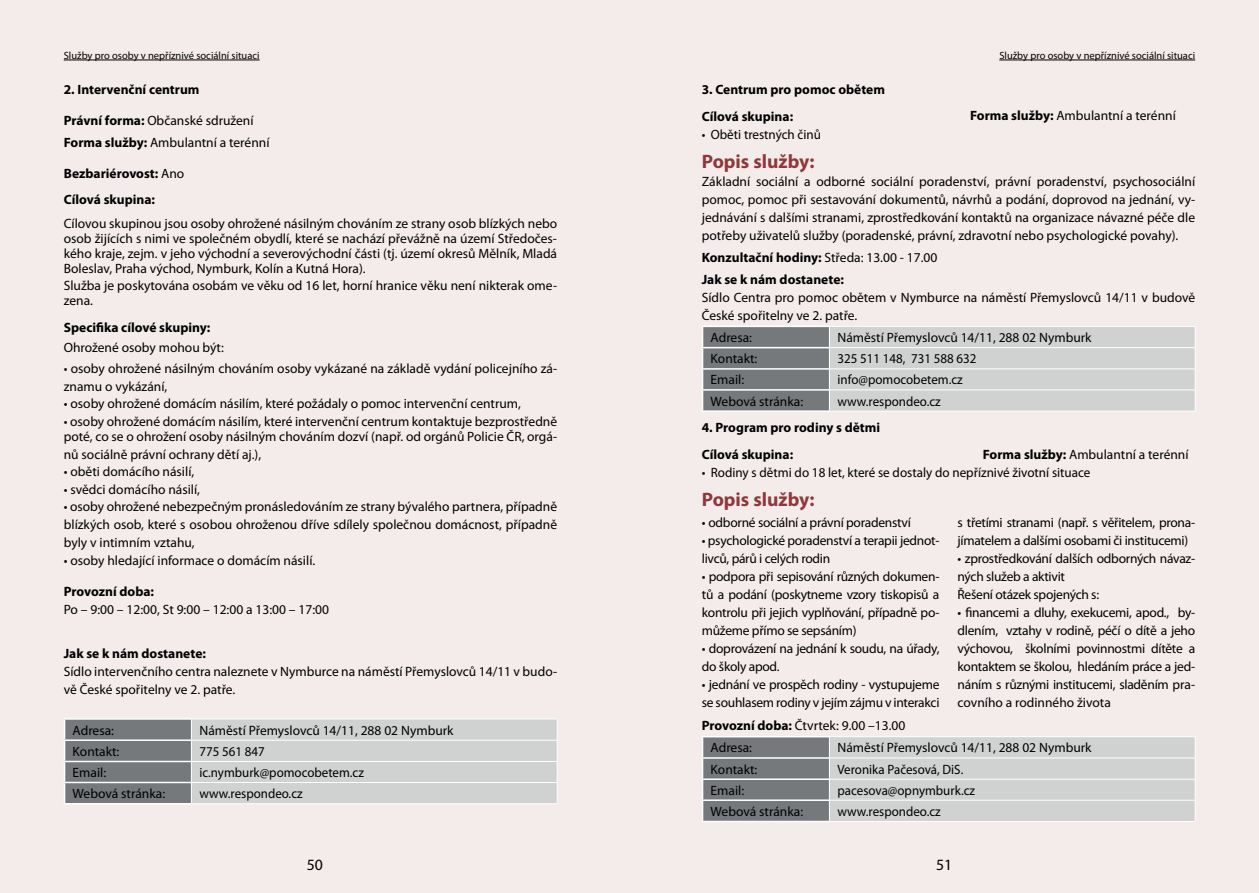
<style>
.page{position:relative;width:1259px;height:893px;background:#f4ebeb}
.page>*{position:absolute;margin:0;border:0;box-sizing:border-box;transform-origin:0 0}
.t1{font:700 19.5px "Myriad Pro";color:#8f383a}
.t2{font:15.75px "Myriad Pro";color:#000}
.t3{font:13.5px/18px "Myriad Pro";color:#000}
.t4{font:13.5px/18px "Myriad Pro";letter-spacing:-.02em;color:#000}
.t5{font:700 13.5px/26.5px "Myriad Pro";color:#000}
.t6{font:13.5px "Myriad Pro";color:#000;scale:.96 1}
.t7{font:10.5px "Myriad Pro";color:#000}
.s1{font-weight:700}
.s2{font-weight:400}
</style>
<div class="page">
<hr style="left:64px;top:60px;width:196px;height:1px;background:#000">
<hr style="left:64px;top:718px;width:127px;height:2px;background:#fff">
<svg style="left:64px;top:719px;width:494px;height:85px;background:#bdbfbf"></svg>
<hr style="left:64px;top:803px;width:127px;height:1px;background:#fff">
<hr style="left:999px;top:60px;width:196px;height:1px;background:#000">
<hr style="left:829px;top:411px;width:366px;height:1px;background:#fff">
<svg style="left:702px;top:326px;width:493px;height:85px;background:#bdbfbf"></svg>
<hr style="left:702px;top:410px;width:127px;height:2px;background:#fff">
<hr style="left:829px;top:736px;width:366px;height:1px;background:#fff">
<hr style="left:829px;top:821px;width:366px;height:1px;background:#fff">
<hr style="left:702px;top:736px;width:127px;height:1px;background:#fff">
<svg style="left:702px;top:737px;width:493px;height:84px;background:#bcbebe"></svg>
<hr style="left:702px;top:821px;width:127px;height:1px;background:#fff">
<p class="t7" style="left:64px;top:49px;width:197px">Služby pro osoby v nepříznivé sociální situaci</p>
<p class="t5" style="left:64px;top:76px;width:137px">2. Intervenční centrum</p>
<p class="t3" style="left:64px;top:111px;width:191px"><span class="s1">Právní forma:</span> Občanské sdružení</p>
<p class="t3" style="left:64px;top:134px;width:207px"><span class="s1">Forma služby:</span> Ambulantní a terénní</p>
<p class="t5" style="left:64px;top:160px;width:122px">Bezbariérovost: <span class="s2">Ano</span></p>
<p class="t5" style="left:64px;top:186px;width:93px">Cílová skupina:</p>
<p class="t3" style="left:64px;top:216px;width:495px;line-height:15px;text-align:justify">Cílovou skupinou jsou osoby ohrožené násilným chováním ze strany osob blízkých nebo osob žijících s nimi ve společném obydlí, které se nachází převážně na území Středočes&shy;kého kraje, zejm. v jeho východní a severovýchodní části (tj. území okresů Mělník, Mladá Boleslav, Praha východ, Nymburk, Kolín a Kutná Hora).</p>
<p class="t3" style="left:64px;top:278px;width:495px;line-height:15px">Služba je poskytována osobám ve věku od 16 let, horní hranice věku není nikterak ome&shy;zena.</p>
<p class="t5" style="left:64px;top:314px;width:148px">Specifika cílové skupiny:</p>
<p class="t3" style="left:64px;top:339px;width:162px">Ohrožené osoby mohou být:</p>
<p class="t3" style="left:64px;top:359px;width:495px">• osoby ohrožené násilným chováním osoby vykázané na základě vydání policejního zá&shy;znamu o vykázání,</p>
<p class="t3" style="left:64px;top:395px;width:458px">• osoby ohrožené domácím násilím, které požádaly o pomoc intervenční centrum,</p>
<p class="t3" style="left:64px;top:414px;width:495px;line-height:15px">• osoby ohrožené domácím násilím, které intervenční centrum kontaktuje bezprostředně poté, co se o ohrožení osoby násilným chováním dozví (např. od orgánů Policie ČR, orgá-</p>
<p class="t3" style="left:64px;top:445px;width:199px">nů sociálně právní ochrany dětí aj.),</p>
<p class="t3" style="left:64px;top:463px;width:132px">• oběti domácího násilí,</p>
<p class="t3" style="left:64px;top:480px;width:138px">• svědci domácího násilí,</p>
<p class="t3" style="left:64px;top:498px;width:495px;text-align:justify">• osoby ohrožené nebezpečným pronásledováním ze strany bývalého partnera, případně blízkých osob, které s osobou ohroženou dříve sdílely společnou domácnost, případně byly v intimním vztahu,</p>
<p class="t3" style="left:64px;top:551px;width:253px">• osoby hledající informace o domácím násilí.</p>
<p class="t5" style="left:64px;top:577px;width:92px">Provozní doba:</p>
<p class="t3" style="left:64px;top:600px;width:267px">Po – 9:00 – 12:00, St 9:00 – 12:00 a 13:00 – 17:00</p>
<p class="t5" style="left:64px;top:640px;width:144px">Jak se k nám dostanete:</p>
<p class="t3" style="left:64px;top:662px;width:495px">Sídlo intervenčního centra naleznete v Nymburce na náměstí Přemyslovců 14/11 v budo&shy;vě České spořitelny ve 2. patře.</p>
<p class="t3" style="left:73px;top:721px;width:43px">Adresa:</p>
<p class="t3" style="left:199px;top:721px;width:256px">Náměstí Přemyslovců 14/11, 288 02 Nymburk</p>
<p class="t3" style="left:73px;top:742px;width:48px">Kontakt:</p>
<p class="t6" style="left:199px;top:743px;width:70px">775 561 847</p>
<p class="t3" style="left:73px;top:763px;width:35px">Email:</p>
<p class="t6" style="left:199px;top:764px;width:173px">ic.nymburk@pomocobetem.cz</p>
<p class="t3" style="left:73px;top:784px;width:94px">Webová stránka:</p>
<p class="t6" style="left:199px;top:785px;width:109px">www.respondeo.cz</p>
<p class="t7" style="left:999px;top:49px;width:197px">Služby pro osoby v nepříznivé sociální situaci</p>
<p class="t5" style="left:702px;top:76px;width:185px">3. Centrum pro pomoc obětem<br>Cílová skupina:</p>
<p class="t3" style="left:702px;top:125px;width:121px">• Oběti trestných činů</p>
<h1 class="t1" style="left:702px;top:149px;width:114px">Popis služby:</h1>
<p class="t3" style="left:702px;top:172px;width:495px;text-align:justify">Základní sociální a odborné sociální poradenství, právní poradenství, psychosociální pomoc, pomoc při sestavování dokumentů, návrhů a podání, doprovod na jednání, vy&shy;jednávání s dalšími stranami, zprostředkování kontaktů na organizace návazné péče dle potřeby uživatelů služby (poradenské, právní, zdravotní nebo psychologické povahy).</p>
<p class="t5" style="left:702px;top:246px;width:237px;line-height:21.8px">Konzultační hodiny: <span class="s2">Středa: 13.00 - 17.00<br></span>Jak se k nám dostanete:</p>
<p class="t3" style="left:702px;top:288px;width:495px">Sídlo Centra pro pomoc obětem v Nymburce na náměstí Přemyslovců 14/11 v budově<br>České spořitelny ve 2. patře.</p>
<p class="t3" style="left:710px;top:328px;width:43px">Adresa:</p>
<p class="t3" style="left:837px;top:328px;width:256px">Náměstí Přemyslovců 14/11, 288 02 Nymburk</p>
<p class="t3" style="left:710px;top:350px;width:48px">Kontakt:</p>
<p class="t6" style="left:837px;top:350px;width:146px">325 511 148, 731 588 632</p>
<p class="t3" style="left:710px;top:371px;width:35px">Email:</p>
<p class="t6" style="left:837px;top:372px;width:132px">info@pomocobetem.cz</p>
<p class="t3" style="left:710px;top:392px;width:94px">Webová stránka:</p>
<p class="t6" style="left:837px;top:393px;width:109px">www.respondeo.cz</p>
<p class="t5" style="left:702px;top:414px;width:180px">4. Program pro rodiny s dětmi<br>Cílová skupina:</p>
<p class="t3" style="left:702px;top:463px;width:390px">• Rodiny s dětmi do 18 let, které se dostaly do nepříznivé životní situace</p>
<h1 class="t1" style="left:702px;top:487px;width:114px">Popis služby:</h1>
<p class="t3" style="left:970px;top:106px;width:207px"><span class="s1">Forma služby:</span> Ambulantní a terénní</p>
<p class="t3" style="left:983px;top:445px;width:207px"><span class="s1">Forma služby:</span> Ambulantní a terénní</p>
<p class="t4" style="left:702px;top:513px;width:211px">• odborné sociální a právní poradenství</p>
<p class="t4" style="left:702px;top:531px;width:239px">• psychologické poradenství a terapii jednot&shy;livců, párů i celých rodin</p>
<p class="t3" style="left:702px;top:567px;width:239px;text-align:justify">• podpora při sepisování různých dokumen&shy;tů a podání (poskytneme vzory tiskopisů a kontrolu při jejich vyplňování, případně po&shy;můžeme přímo se sepsáním)</p>
<p class="t4" style="left:702px;top:639px;width:239px">• doprovázení na jednání k soudu, na úřady, do školy apod.</p>
<p class="t4" style="left:702px;top:675px;width:239px">• jednání ve prospěch rodiny - vystupujeme se souhlasem rodiny v jejím zájmu v interakci</p>
<p class="t4" style="left:957px;top:513px;width:239px">s třetími stranami (např. s věřitelem, prona&shy;jímatelem a dalšími osobami či institucemi)</p>
<p class="t4" style="left:957px;top:549px;width:239px">• zprostředkování dalších odborných návaz&shy;ných služeb a aktivit<br>Řešení otázek spojených s:</p>
<p class="t3" style="left:957px;top:603px;width:239px;text-align:justify">• financemi a dluhy, exekucemi, apod., by&shy;dlením, vztahy v rodině, péčí o dítě a jeho výchovou, školními povinnostmi dítěte a kontaktem se školou, hledáním práce a jed&shy;náním s různými institucemi, sladěním pra&shy;covního a rodinného života</p>
<p class="t3" style="left:710px;top:714px;width:196px;line-height:22.5px;text-indent:-9px"><span class="s1">Provozní doba:</span> Čtvrtek: 9.00 –13.00<br>Adresa:</p>
<p class="t3" style="left:837px;top:739px;width:256px">Náměstí Přemyslovců 14/11, 288 02 Nymburk</p>
<p class="t3" style="left:710px;top:760px;width:48px">Kontakt:</p>
<p class="t6" style="left:837px;top:761px;width:133px">Veronika Pačesová, DiS.</p>
<p class="t3" style="left:710px;top:781px;width:35px">Email:</p>
<p class="t6" style="left:837px;top:782px;width:145px">pacesova@opnymburk.cz</p>
<p class="t3" style="left:710px;top:802px;width:94px">Webová stránka:</p>
<p class="t6" style="left:837px;top:803px;width:109px">www.respondeo.cz</p>
<p class="t2" style="left:307px;top:855px;width:18px">50</p>
<p class="t2" style="left:936px;top:855px;width:18px">51</p>
</div>
